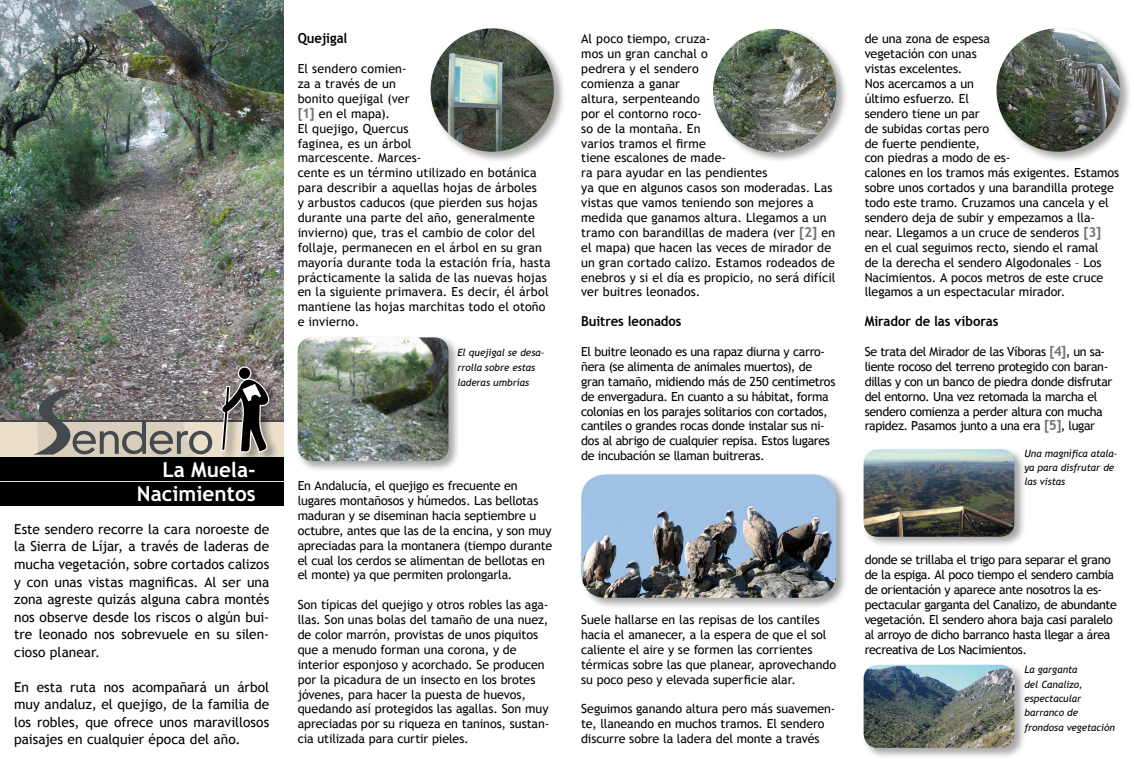
<style>
.page{position:relative;width:1134px;height:780px;background:#fff}
.page>*{position:absolute;margin:0;border:0;box-sizing:border-box;transform-origin:0 0}
.t1{font:700 20.75px/24.9px "Trebuchet MS";color:#fff;text-align:right}
.t2{font:13.75px/17.5px "Trebuchet MS";color:#000;text-align:justify}
.t3{font:700 13.75px "Trebuchet MS";letter-spacing:-.005em;color:#000;scale:.95 1}
.t4{font:12.5px/14.9px "Trebuchet MS";letter-spacing:-.005em;color:#000}
.t5{font:12.5px/14.9px "Trebuchet MS";letter-spacing:-.03em;color:#000}
.t6{font:12.5px/14.9px "Trebuchet MS";letter-spacing:-.025em;color:#000}
.t7{font:italic 10px/14.4px "Trebuchet MS";color:#000}
.s1{font-weight:700;font-size:13.75px;color:#707172}
</style>
<div class="page">
<img style="left:0;top:0;width:283px;height:419px">
<img style="left:0;top:0;width:273px;height:152px">
<div style="left:711px;top:27px;width:137px;height:136px;background:#000;opacity:.35"></div>
<img style="left:713px;top:29px;width:123px;height:123px;border-radius:62px">
<div style="left:429px;top:26px;width:137px;height:137px;background:#000;opacity:.35"></div>
<img style="left:431px;top:28px;width:123px;height:124px;border-radius:62px">
<div style="left:995px;top:26px;width:137px;height:137px;background:#000;opacity:.35"></div>
<img style="left:996px;top:28px;width:124px;height:124px;border-radius:62px">
<div style="left:0;top:421px;width:283px;height:83px;background:#ebdfca"></div>
<svg style="left:33px;top:389px;width:179px;height:68px;background:#948f89"></svg>
<div style="left:0;top:457px;width:283px;height:23px;background:#000"></div>
<div style="left:0;top:482px;width:283px;height:24px;background:#000"></div>
<hr style="left:0;top:419px;width:283px;height:2px;background:#44494d">
<div style="left:219px;top:364px;width:62px;height:99px;background:#000;opacity:.35"></div>
<svg style="left:221px;top:366px;width:48px;height:87px;background:#736e6b"></svg>
<div style="left:296px;top:335px;width:165px;height:137px;background:#000;opacity:.35"></div>
<img style="left:298px;top:337px;width:150px;height:124px">
<div style="left:580px;top:472px;width:268px;height:137px;background:#000;opacity:.35"></div>
<img style="left:581px;top:474px;width:255px;height:123px">
<div style="left:862px;top:662px;width:165px;height:97px;background:#000;opacity:.35"></div>
<img style="left:864px;top:664px;width:150px;height:83px">
<div style="left:862px;top:447px;width:165px;height:101px;background:#000;opacity:.35"></div>
<img style="left:864px;top:449px;width:150px;height:87px">
<p class="t3" style="left:298px;top:30px;width:54px">Quejigal</p>
<p class="t4" style="left:298px;top:61px;width:255px">El sendero comien-<br>za a través de un<br>bonito quejigal (ver<br><span class="s1">[1]</span> en el mapa).<br>El quejigo, Quercus<br>faginea, es un árbol<br>marcescente. Marces-<br>cente es un término utilizado en botánica para describir a aquellas hojas de árboles<br>y arbustos caducos (que pierden sus hojas durante una parte del año, generalmente invierno) que, tras el cambio de color del follaje, permanecen en el árbol en su gran mayoría durante toda la estación fría, hasta prácticamente la salida de las nuevas hojas en la siguiente primavera. Es decir, él árbol mantiene las hojas marchitas todo el otoño e invierno.</p>
<p class="t7" style="left:457px;top:345px;width:89px;line-height:14.9px">El quejigal se desa&shy;rrolla sobre estas laderas umbrías</p>
<h1 class="t1" style="left:137px;top:456px;width:120px">La Muela-<br>Nacimientos</h1>
<p class="t2" style="left:14px;top:520px;width:257px">Este sendero recorre la cara noroeste de la Sierra de Líjar, a través de laderas de mucha vegetación, sobre cortados calizos y con unas vistas magnificas. Al ser una zona agreste quizás alguna cabra montés nos observe desde los riscos o algún bui&shy;tre leonado nos sobrevuele en su silen&shy;cioso planear.</p>
<p class="t2" style="left:14px;top:678px;width:257px">En esta ruta nos acompañará un árbol muy andaluz, el quejigo, de la familia de los robles, que ofrece unos maravillosos paisajes en cualquier época del año.</p>
<p class="t4" style="left:298px;top:478px;width:256px">En Andalucía, el quejigo es frecuente en lugares montañosos y húmedos. Las bellotas maduran y se diseminan hacia septiembre u octubre, antes que las de la encina, y son muy apreciadas para la montanera (tiempo durante el cual los cerdos se alimentan de bellotas en el monte) ya que permiten prolongarla.</p>
<p class="t4" style="left:298px;top:597px;width:253px">Son típicas del quejigo y otros robles las aga&shy;llas. Son unas bolas del tamaño de una nuez, de color marrón, provistas de unos piquitos que a menudo forman una corona, y de interior esponjoso y acorchado. Se producen por la picadura de un insecto en los brotes jóvenes, para hacer la puesta de huevos, quedando así protegidos las agallas. Son muy apreciadas por su riqueza en taninos, sustan&shy;cia utilizada para curtir pieles.</p>
<p class="t4" style="left:581px;top:32px;width:256px">Al poco tiempo, cruza-<br>mos un gran canchal o<br>pedrera y el sendero<br>comienza a ganar<br>altura, serpenteando<br>por el contorno roco-<br>so de la montaña. En<br>varios tramos el firme<br>tiene escalones de made-<br>ra para ayudar en las pendientes<br>ya que en algunos casos son moderadas. Las vistas que vamos teniendo son mejores a medida que ganamos altura. Llegamos a un tramo con barandillas de madera (ver <span class="s1">[2]</span> en el mapa) que hacen las veces de mirador de un gran cortado calizo. Estamos rodeados de enebros y si el día es propicio, no será difícil ver buitres leonados.</p>
<p class="t3" style="left:581px;top:313px;width:107px">Buitres leonados</p>
<p class="t6" style="left:581px;top:344px;width:256px">El buitre leonado es una rapaz diurna y carro&shy;ñera (se alimenta de animales muertos), de gran tamaño, midiendo más de 250 centímetros de envergadura. En cuanto a su hábitat, forma colonias en los parajes solitarios con cortados, cantiles o grandes rocas donde instalar sus ni&shy;dos al abrigo de cualquier repisa. Estos lugares de incubación se llaman buitreras.</p>
<p class="t4" style="left:581px;top:612px;width:256px">Suele hallarse en las repisas de los cantiles hacia el amanecer, a la espera de que el sol caliente el aire y se formen las corrientes térmicas sobre las que planear, aprovechando su poco peso y elevada superficie alar.</p>
<p class="t4" style="left:581px;top:701px;width:256px">Seguimos ganando altura pero más suavemen&shy;te, llaneando en muchos tramos. El sendero discurre sobre la ladera del monte a través</p>
<p class="t4" style="left:865px;top:32px;width:256px">de una zona de espesa<br>vegetación con unas<br>vistas excelentes.<br>Nos acercamos a un<br>último esfuerzo. El<br>sendero tiene un par<br>de subidas cortas pero<br>de fuerte pendiente,<br>con piedras a modo de es-<br>calones en los tramos más exigentes. Estamos sobre unos cortados y una barandilla protege todo este tramo. Cruzamos una cancela y el sendero deja de subir y empezamos a lla&shy;near. Llegamos a un cruce de senderos <span class="s1">[3]<br></span>en el cual seguimos recto, siendo el ramal<br>de la derecha el sendero Algodonales – Los<br>Nacimientos. A pocos metros de este cruce llegamos a un espectacular mirador.</p>
<p class="t3" style="left:865px;top:313px;width:142px">Mirador de las víboras</p>
<p class="t5" style="left:865px;top:344px;width:249px">Se trata del Mirador de las Víboras <span class="s1">[4]</span>, un sa&shy;liente rocoso del terreno protegido con baran&shy;dillas y con un banco de piedra donde disfrutar del entorno. Una vez retomada la marcha el sendero comienza a perder altura con mucha rapidez. Pasamos junto a una era <span class="s1">[5]</span>, lugar</p>
<p class="t7" style="left:1024px;top:446px;width:94px">Una magnífica atala&shy;ya para disfrutar de las vistas</p>
<p class="t5" style="left:865px;top:552px;width:254px">donde se trillaba el trigo para separar el grano de la espiga. Al poco tiempo el sendero cambia de orientación y aparece ante nosotros la es&shy;pectacular garganta del Canalizo, de abundante vegetación. El sendero ahora baja casi paralelo al arroyo de dicho barranco hasta llegar a área recreativa de Los Nacimientos.</p>
<p class="t7" style="left:1024px;top:662px;width:92px">La garganta<br>del Canalizo, espectacular barranco de frondosa vegetación</p>
</div>
